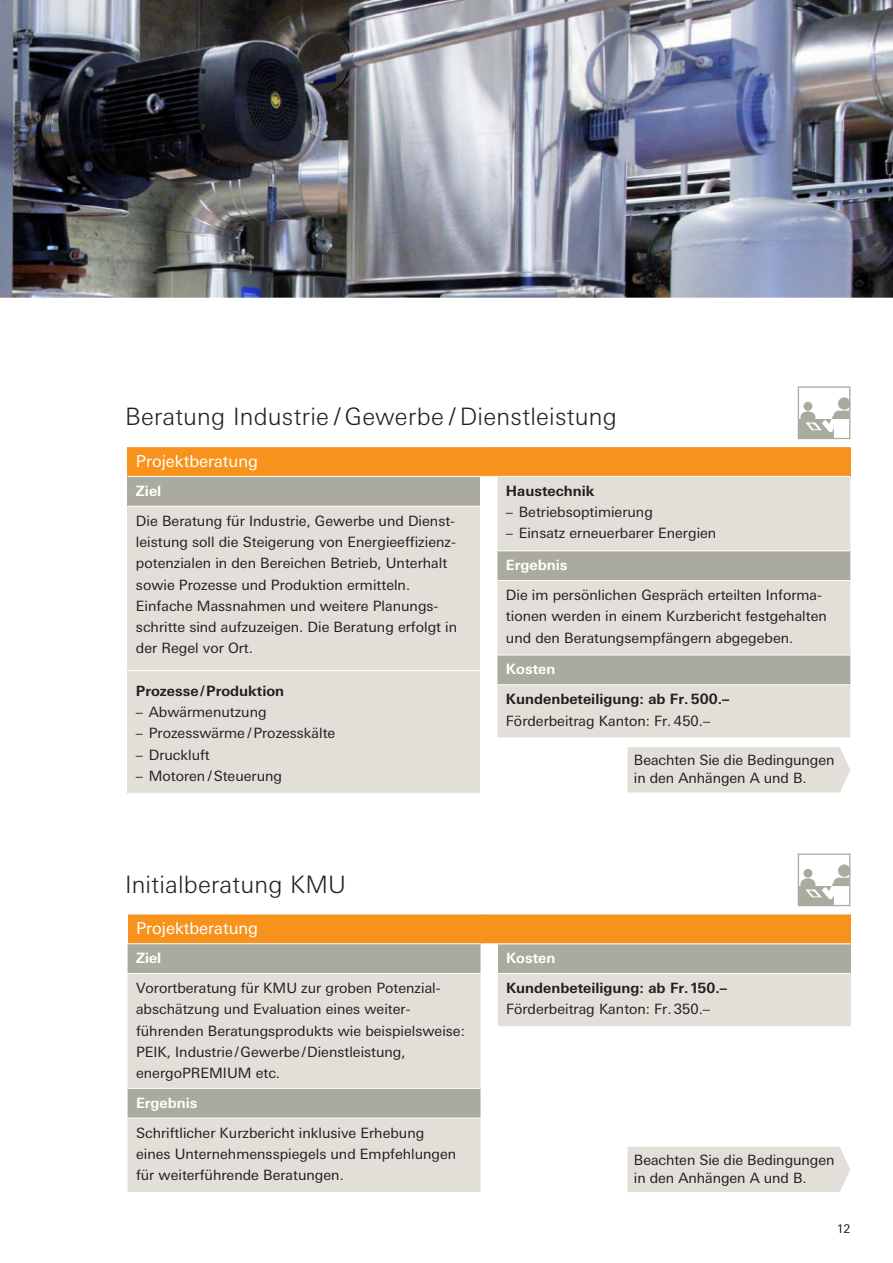
<style>
.page{position:relative;width:893px;height:1263px;background:#fff}
.page>*{position:absolute;margin:0;border:0;box-sizing:border-box;transform-origin:0 0}
.t1{font:300 24px "Linotype Univers Basic";letter-spacing:.01em;color:#231f20}
.t2{font:16.5px "Linotype Univers Basic";color:#fff}
.t3{font:14.25px/21.3px "Linotype Univers Basic";color:#231f20}
.t4{font:700 14.25px "Linotype Univers Basic";color:#231f20}
.t5{font:700 14.25px "Linotype Univers Basic";color:#fff}
.t6{font:12px "Linotype Univers Basic";color:#231f20}
</style>
<div class="page">
<div style="left:497px;top:477px;width:353px;height:260px;background:#e2dfd9"></div>
<svg style="left:497px;top:551px;width:353px;height:133px;background:#cac8bf"></svg>
<hr style="left:497px;top:550px;width:353px;height:1px;background:#fff">
<hr style="left:497px;top:580px;width:353px;height:1px;background:#fff">
<hr style="left:497px;top:655px;width:353px;height:1px;background:#fff">
<hr style="left:497px;top:684px;width:353px;height:1px;background:#fff">
<div style="left:497px;top:944px;width:353px;height:29px;background:#aaaa9e"></div>
<div style="left:497px;top:973px;width:353px;height:54px;background:#e2dfd9"></div>
<hr style="left:497px;top:1026px;width:353px;height:1px;background:#fff">
<hr style="left:497px;top:973px;width:353px;height:1px;background:#fff">
<svg style="left:798px;top:386px;width:52px;height:53px"></svg>
<svg style="left:798px;top:853px;width:52px;height:53px"></svg>
<div style="left:628px;top:747px;width:222px;height:45px;background:#e2dfd9"></div>
<div style="left:628px;top:1147px;width:222px;height:45px;background:#e2dfd9"></div>
<div style="left:442px;top:447px;width:408px;height:29px;background:#f7931d"></div>
<div style="left:442px;top:914px;width:408px;height:30px;background:#f7931d"></div>
<hr style="left:442px;top:943px;width:408px;height:1px;background:#fff">
<div style="left:127px;top:447px;width:353px;height:29px;background:#f7931d"></div>
<div style="left:127px;top:476px;width:353px;height:30px;background:#aaaa9e"></div>
<div style="left:127px;top:506px;width:353px;height:287px;background:#e2dfd9"></div>
<hr style="left:127px;top:506px;width:353px;height:1px;background:#fff">
<hr style="left:127px;top:476px;width:353px;height:1px;background:#fff">
<div style="left:128px;top:914px;width:352px;height:30px;background:#f7931d"></div>
<div style="left:128px;top:944px;width:352px;height:29px;background:#aaaa9e"></div>
<svg style="left:128px;top:974px;width:352px;height:218px;background:#dad8d1"></svg>
<hr style="left:128px;top:1088px;width:352px;height:1px;background:#fff">
<hr style="left:128px;top:1118px;width:352px;height:1px;background:#fff">
<hr style="left:128px;top:943px;width:352px;height:1px;background:#fff">
<hr style="left:127px;top:670px;width:353px;height:1px;background:#fff">
<img style="left:0;top:0;width:893px;height:298px">
<h1 class="t1" style="left:125px;top:402px;width:493px">Beratung Industrie / Gewerbe / Dienstleistung</h1>
<p class="t2" style="left:136px;top:451px;width:124px">Projektberatung</p>
<p class="t5" style="left:136px;top:482px;width:27px">Ziel</p>
<p class="t3" style="left:136px;top:510px;width:323px">Die Beratung für Industrie, Gewerbe und Dienst&shy;leistung soll die Steigerung von Energieeffizienz&shy;potenzialen in den Bereichen Betrieb, Unterhalt sowie Prozesse und Produktion ermitteln.<br>Einfache Massnahmen und weitere Planungs&shy;schritte sind aufzuzeigen. Die Beratung erfolgt in der Regel vor Ort.</p>
<p class="t4" style="left:136px;top:682px;width:150px">Prozesse/Produktion</p>
<p class="t3" style="left:136px;top:701px;width:132px">– Abwärmenutzung</p>
<p class="t3" style="left:136px;top:723px;width:201px">– Prozesswärme /Prozesskälte</p>
<p class="t3" style="left:136px;top:744px;width:75px">– Druckluft</p>
<p class="t3" style="left:136px;top:765px;width:148px">– Motoren /Steuerung</p>
<h1 class="t1" style="left:125px;top:870px;width:222px">Initialberatung KMU</h1>
<p class="t2" style="left:136px;top:918px;width:124px">Projektberatung</p>
<p class="t5" style="left:136px;top:949px;width:27px">Ziel</p>
<p class="t3" style="left:136px;top:977px;width:330px">Vorortberatung für KMU zur groben Potenzial&shy;abschätzung und Evaluation eines weiter&shy;führenden Beratungsprodukts wie beispielsweise:<br>PEIK, Industrie/Gewerbe/Dienstleistung, energoPREMIUM etc.</p>
<p class="t5" style="left:136px;top:1094px;width:63px">Ergebnis</p>
<p class="t3" style="left:136px;top:1122px;width:322px">Schriftlicher Kurzbericht inklusive Erhebung eines Unternehmensspiegels und Empfehlungen für weiterführende Beratungen.</p>
<p class="t4" style="left:506px;top:482px;width:90px">Haustechnik</p>
<p class="t3" style="left:506px;top:501px;width:149px">– Betriebsoptimierung</p>
<p class="t3" style="left:506px;top:523px;width:212px">– Einsatz erneuerbarer Energien</p>
<p class="t5" style="left:506px;top:557px;width:63px">Ergebnis</p>
<p class="t3" style="left:506px;top:584px;width:322px">Die im persönlichen Gespräch erteilten Informa&shy;tionen werden in einem Kurzbericht festgehalten und den Beratungsempfängern abgegeben.</p>
<p class="t5" style="left:506px;top:661px;width:51px">Kosten</p>
<p class="t4" style="left:506px;top:690px;width:225px">Kundenbeteiligung: ab Fr. 500.–</p>
<p class="t3" style="left:506px;top:710px;width:206px">Förderbeitrag Kanton: Fr. 450.–</p>
<p class="t3" style="left:634px;top:751px;width:202px;line-height:18px">Beachten Sie die Bedingungen in den Anhängen A und B.</p>
<p class="t5" style="left:506px;top:949px;width:51px">Kosten</p>
<p class="t4" style="left:506px;top:979px;width:223px">Kundenbeteiligung: ab Fr.150.–</p>
<p class="t3" style="left:506px;top:998px;width:206px">Förderbeitrag Kanton: Fr. 350.–</p>
<p class="t3" style="left:634px;top:1150px;width:202px;line-height:18px">Beachten Sie die Bedingungen in den Anhängen A und B.</p>
<p class="t6" style="left:837px;top:1222px;width:15px">12</p>
</div>
